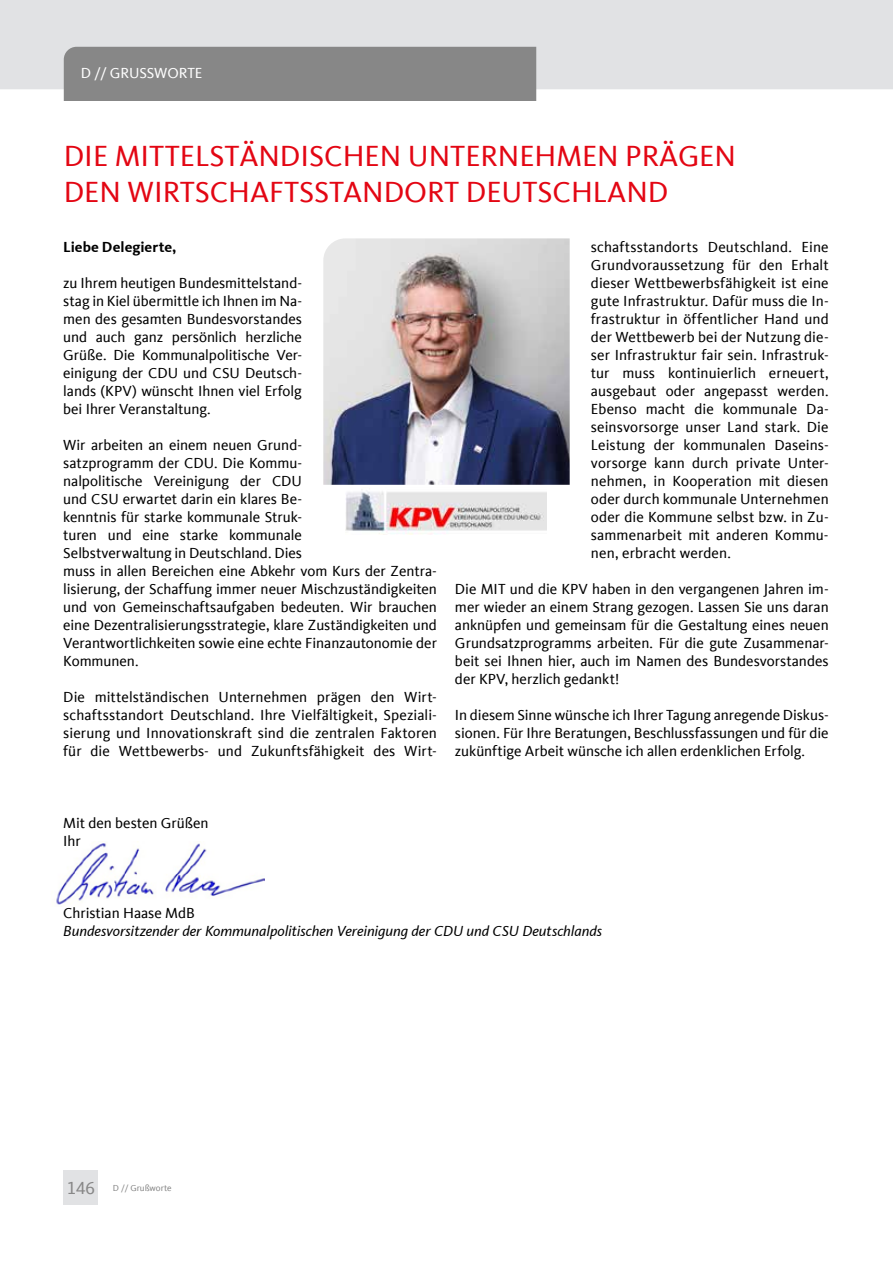
<style>
.page{position:relative;width:893px;height:1263px;background:#fff}
.page>*{position:absolute;margin:0;border:0;box-sizing:border-box;transform-origin:0 0}
.t1{font:30px/36px "CDU Kievit Tab";color:#e30613}
.t2{font:15px/18px "CDU Kievit Tab";letter-spacing:-.005em;color:#000;text-align:justify}
.t3{font:italic 15px "CDU Kievit Tab";letter-spacing:-.005em;color:#000}
.t4{font:700 15px "CDU Kievit Tab";color:#000}
.t5{font:9px "CDU Kievit Tab";color:#878787}
.s1{font-size:18px}
</style>
<div class="page">
<div style="left:0;top:0;width:893px;height:89px;background:#e1e2e4"></div>
<div style="left:64px;top:47px;width:472px;height:54px;background:#878787"></div>
<div style="left:64px;top:1170px;width:34px;height:34px;background:#e1e2e4"></div>
<img style="left:54px;top:843px;width:210px;height:64px">
<img style="left:323px;top:238px;width:247px;height:247px">
<img style="left:346px;top:490px;width:200px;height:45px">
<h1 class="t1" style="left:64px;top:138px;width:674px">DIE MITTELSTÄNDISCHEN UNTERNEHMEN PRÄGEN<br>DEN WIRTSCHAFTSSTANDORT DEUTSCHLAND</h1>
<p class="t4" style="left:63px;top:238px;width:115px">Liebe Delegierte,</p>
<p class="t2" style="left:63px;top:274px;width:240px">zu Ihrem heutigen Bundesmittelstand&shy;stag in Kiel übermittle ich Ihnen im Na&shy;men des gesamten Bundesvorstandes und auch ganz persönlich herzliche Grüße. Die Kommunalpolitische Ver&shy;einigung der CDU und CSU Deutsch&shy;lands (KPV) wünscht Ihnen viel Erfolg bei Ihrer Veranstaltung.</p>
<p class="t2" style="left:63px;top:436px;width:375px;text-align:left">Wir arbeiten an einem neuen Grund-<br>satzprogramm der CDU. Die Kommu-<br>nalpolitische Vereinigung der CDU<br>und CSU erwartet darin ein klares Be-<br>kenntnis für starke kommunale Struk-<br>turen und eine starke kommunale<br>Selbstverwaltung in Deutschland. Dies<br>muss in allen Bereichen eine Abkehr vom Kurs der Zentra&shy;lisierung, der Schaffung immer neuer Mischzuständigkeiten und von Gemeinschaftsaufgaben bedeuten. Wir brauchen eine Dezentralisierungsstrategie, klare Zuständigkeiten und Verantwortlichkeiten sowie eine echte Finanzautonomie der Kommunen.</p>
<p class="t2" style="left:63px;top:688px;width:375px">Die mittelständischen Unternehmen prägen den Wirt&shy;schaftsstandort Deutschland. Ihre Vielfältigkeit, Speziali&shy;sierung und Innovationskraft sind die zentralen Faktoren für die Wettbewerbs- und Zukunftsfähigkeit des Wirt-</p>
<p class="t2" style="left:591px;top:238px;width:239px">schaftsstandorts Deutschland. Eine Grundvoraussetzung für den Erhalt dieser Wettbewerbsfähigkeit ist eine gute Infrastruktur. Dafür muss die In&shy;frastruktur in öffentlicher Hand und der Wettbewerb bei der Nutzung die&shy;ser Infrastruktur fair sein. Infrastruk&shy;tur muss kontinuierlich erneuert, ausgebaut oder angepasst werden.<br>Ebenso macht die kommunale Da&shy;seinsvorsorge unser Land stark. Die Leistung der kommunalen Daseins&shy;vorsorge kann durch private Unter&shy;nehmen, in Kooperation mit diesen oder durch kommunale Unternehmen oder die Kommune selbst bzw. in Zu&shy;sammenarbeit mit anderen Kommu&shy;nen, erbracht werden.</p>
<p class="t2" style="left:455px;top:580px;width:375px">Die MIT und die KPV haben in den vergangenen Jahren im&shy;mer wieder an einem Strang gezogen. Lassen Sie uns daran anknüpfen und gemeinsam für die Gestaltung eines neuen Grundsatzprogramms arbeiten. Für die gute Zusammenar&shy;beit sei Ihnen hier, auch im Namen des Bundesvorstandes der KPV, herzlich gedankt!</p>
<p class="t2" style="left:455px;top:706px;width:375px">In diesem Sinne wünsche ich Ihrer Tagung anregende Diskus&shy;sionen. Für Ihre Beratungen, Beschlussfassungen und für die zukünftige Arbeit wünsche ich allen erdenklichen Erfolg.</p>
<p class="t2" style="left:63px;top:814px;width:147px">Mit den besten Grüßen<br>Ihr</p>
<p class="t2" style="left:63px;top:904px;width:133px">Christian Haase MdB</p>
<p class="t3" style="left:63px;top:922px;width:540px">Bundesvorsitzender der Kommunalpolitischen Vereinigung der CDU und CSU Deutschlands</p>
<p class="t5" style="left:67px;top:1183px;width:106px"><span class="s1">146</span> D // Grußworte</p>
</div>
